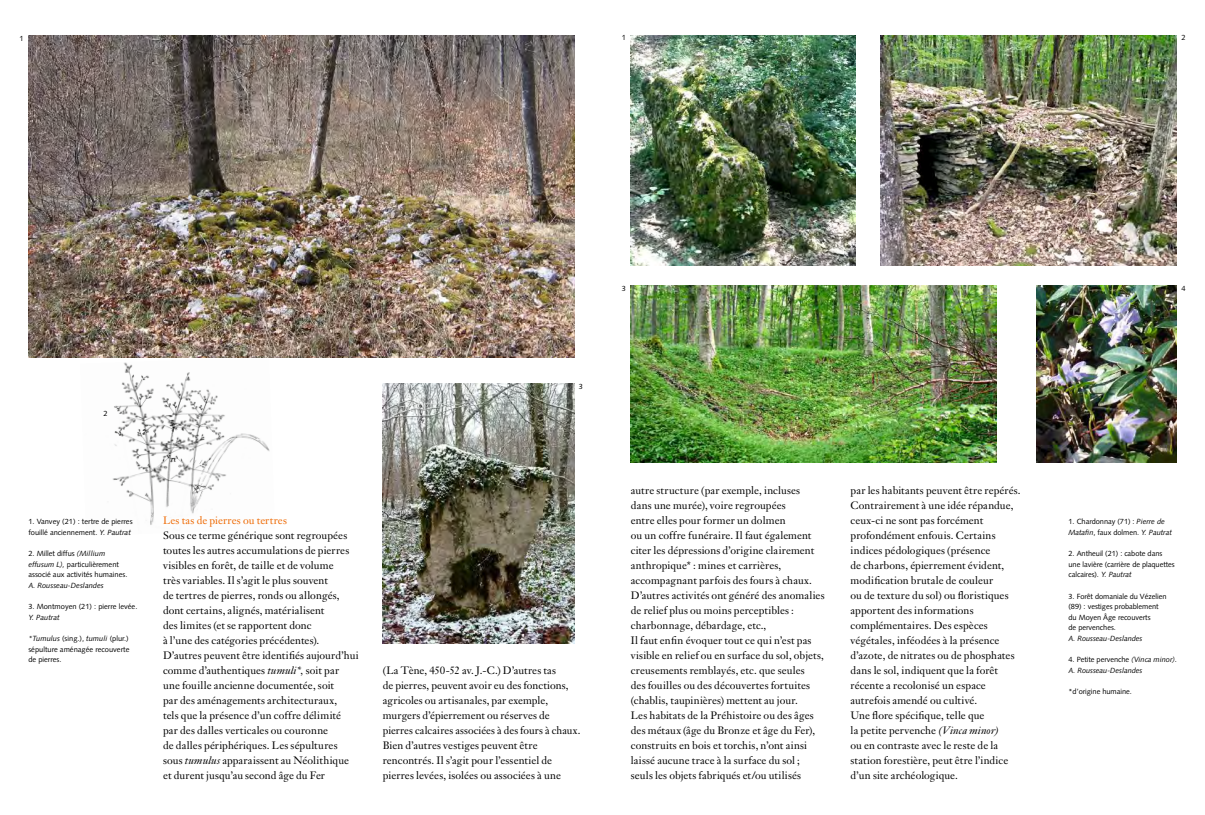
<style>
.page{position:relative;width:1205px;height:815px;background:#fff}
.page>*{position:absolute;margin:0;border:0;box-sizing:border-box;transform-origin:0 0}
.t1{font:10.62px/15px "Janson Text";letter-spacing:.01em;color:#000}
.t2{font:10.62px "Janson Text";letter-spacing:.015em;color:#ee6800}
.t3{font:7.5px/10.6px "Syntax";letter-spacing:-.005em;color:#000}
.t4{font:italic 7.5px/10.6px "Syntax";letter-spacing:-.005em;color:#000}
.s1{font-style:italic}
.s2{font-style:normal}
</style>
<div class="page">
<img style="left:80px;top:357px;width:195px;height:168px">
<img style="left:28px;top:35px;width:546px;height:322px">
<img style="left:881px;top:35px;width:295px;height:231px">
<img style="left:383px;top:384px;width:191px;height:259px">
<img style="left:631px;top:35px;width:224px;height:231px">
<img style="left:1036px;top:285px;width:140px;height:177px">
<img style="left:631px;top:285px;width:365px;height:177px">
<p class="t3" style="left:19px;top:33px;width:6px">1</p>
<p class="t3" style="left:622px;top:32px;width:6px">1</p>
<p class="t3" style="left:1181px;top:32px;width:6px">2</p>
<p class="t3" style="left:103px;top:408px;width:6px">2</p>
<p class="t3" style="left:579px;top:381px;width:6px">3</p>
<p class="t3" style="left:28px;top:516px;width:106px">1. Vanvey (21) : tertre de pierres fouillé anciennement. <span class="s1">Y. Pautrat</span></p>
<p class="t3" style="left:28px;top:548px;width:101px">2. Millet diffus <span class="s1">(Millium effusum L),</span> particulièrement associé aux activités humaines.</p>
<p class="t4" style="left:28px;top:580px;width:77px">A. Rousseau-Deslandes</p>
<p class="t3" style="left:28px;top:601px;width:111px">3. Montmoyen (21) : pierre levée.</p>
<p class="t4" style="left:28px;top:612px;width:33px">Y. Pautrat</p>
<p class="t3" style="left:28px;top:633px;width:103px;text-align:justify"><span class="s1">*Tumulus</span> (sing.), <span class="s1">tumuli</span> (plur.) sépulture aménagée recouverte de pierres.</p>
<p class="t2" style="left:163px;top:513px;width:125px">Les tas de pierres ou tertres</p>
<p class="t1" style="left:163px;top:528px;width:197px">Sous ce terme générique sont regroupées toutes les autres accumulations de pierres visibles en forêt, de taille et de volume<br>très variables. Il s’agit le plus souvent<br>de tertres de pierres, ronds ou allongés, dont certains, alignés, matérialisent<br>des limites (et se rapportent donc<br>à l’une des catégories précédentes).<br>D’autres peuvent être identifiés aujourd’hui comme d’authentiques <span class="s1">tumuli*,</span> soit par<br>une fouille ancienne documentée, soit<br>par des aménagements architecturaux,<br>tels que la présence d’un coffre délimité<br>par des dalles verticales ou couronne<br>de dalles périphériques. Les sépultures sous <span class="s1">tumulus</span> apparaissent au Néolithique et durent jusqu’au second âge du Fer</p>
<p class="t1" style="left:383px;top:662px;width:199px">(La Tène, 450-52 av. J.-C.) D’autres tas<br>de pierres, peuvent avoir eu des fonctions, agricoles ou artisanales, par exemple, murgers d’épierrement ou réserves de pierres calcaires associées à des fours à chaux.<br>Bien d’autres vestiges peuvent être rencontrés. Il s’agit pour l’essentiel de pierres levées, isolées ou associées à une</p>
<p class="t3" style="left:622px;top:283px;width:6px">3</p>
<p class="t1" style="left:631px;top:483px;width:195px">autre structure (par exemple, incluses<br>dans une murée), voire regroupées<br>entre elles pour former un dolmen<br>ou un coffre funéraire. Il faut également citer les dépressions d’origine clairement anthropique* : mines et carrières, accompagnant parfois des fours à chaux.<br>D’autres activités ont généré des anomalies de relief plus ou moins perceptibles : charbonnage, débardage, etc.,<br>Il faut enfin évoquer tout ce qui n’est pas visible en relief ou en surface du sol, objets, creusements remblayés, etc. que seules<br>des fouilles ou des découvertes fortuites (chablis, taupinières) mettent au jour.<br>Les habitats de la Préhistoire ou des âges des métaux (âge du Bronze et âge du Fer), construits en bois et torchis, n’ont ainsi laissé aucune trace à la surface du sol ; seuls les objets fabriqués et/ou utilisés</p>
<p class="t1" style="left:850px;top:483px;width:172px">par les habitants peuvent être repérés.<br>Contrairement à une idée répandue, ceux-ci ne sont pas forcément profondément enfouis. Certains indices pédologiques (présence<br>de charbons, épierrement évident, modification brutale de couleur<br>ou de texture du sol) ou floristiques apportent des informations complémentaires. Des espèces végétales, inféodées à la présence d’azote, de nitrates ou de phosphates dans le sol, indiquent que la forêt récente a recolonisé un espace autrefois amendé ou cultivé.<br>Une flore spécifique, telle que<br>la petite pervenche <span class="s1">(Vinca minor)<br></span>ou en contraste avec le reste de la station forestière, peut être l’indice d’un site archéologique.</p>
<p class="t3" style="left:1181px;top:283px;width:6px">4</p>
<p class="t3" style="left:1068px;top:516px;width:105px">1. Chardonnay (71) : <span class="s1">Pierre de<br>Matafin</span>, faux dolmen. <span class="s1">Y. Pautrat</span></p>
<p class="t3" style="left:1068px;top:548px;width:108px">2. Antheuil (21) : cabote dans une lavière (carrière de plaquettes calcaires). <span class="s1">Y. Pautrat</span></p>
<p class="t3" style="left:1068px;top:591px;width:99px">3. Forêt domaniale du Vézelien (89) : vestiges probablement du Moyen Âge recouverts<br>de pervenches.</p>
<p class="t4" style="left:1068px;top:633px;width:75px">A. Rousseau-Deslandes</p>
<p class="t4" style="left:1068px;top:654px;width:110px"><span class="s2">4. Petite pervenche</span> (Vinca minor)<span class="s2">.<br></span>A. Rousseau-Deslandes</p>
<p class="t3" style="left:1068px;top:686px;width:65px">*d’origine humaine.</p>
</div>
